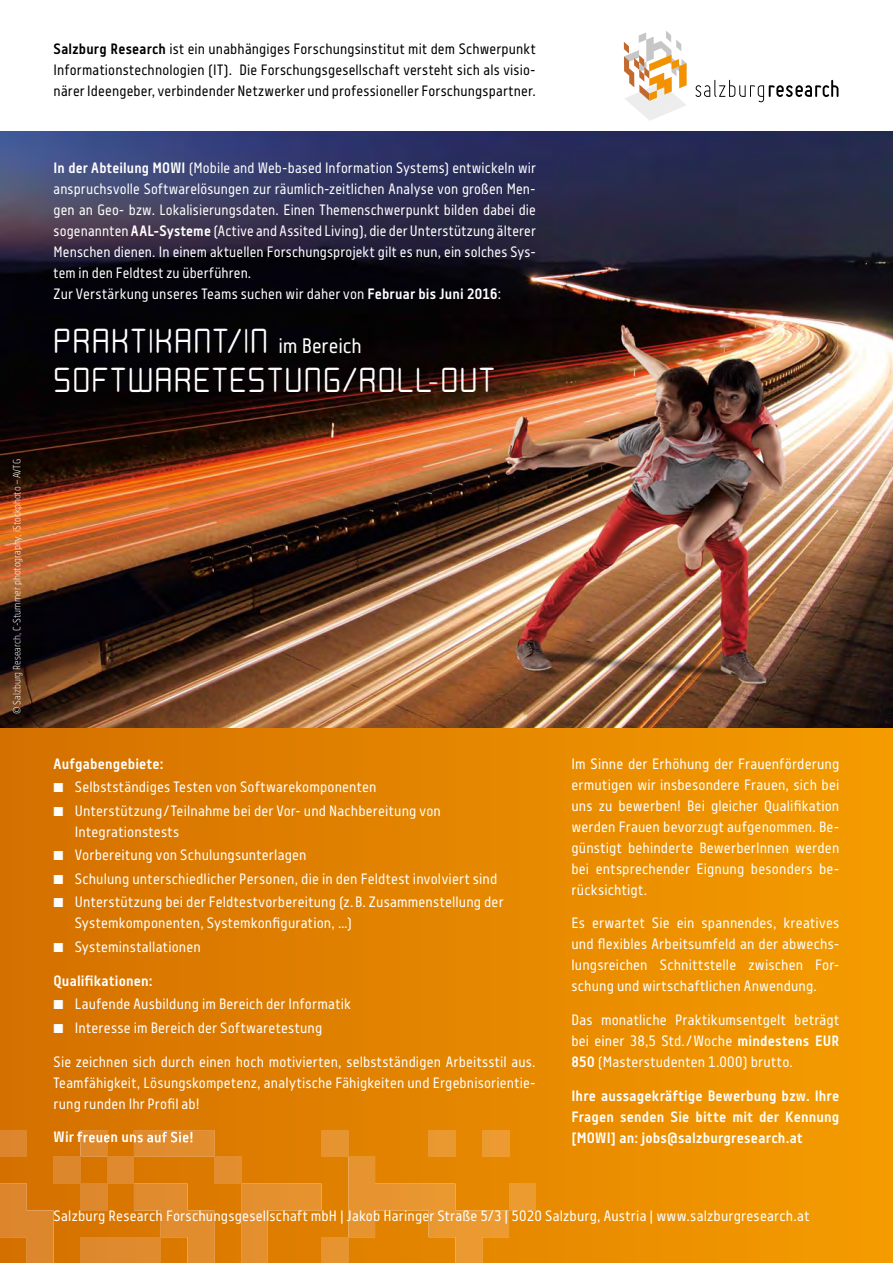
<style>
.page{position:relative;width:893px;height:1263px;background:#fff}
.page>*{position:absolute;margin:0;border:0;box-sizing:border-box;transform-origin:0 0}
.t1{font:33px/39px "Moondog Thirty";letter-spacing:.005em;color:#fff}
.t2{font:15px/21px "Centima";letter-spacing:.01em;color:#fff}
.t3{font:15px/21px "Centima";letter-spacing:.01em;color:#000;text-align:justify}
.t4{font:700 15px/21px "Centima";letter-spacing:.01em;color:#fff;text-align:justify}
.t5{font:300 10.5px "Centima";color:#fff}
.s1{font-weight:700}
.s2{font-family:"Centima";font-size:21px}
</style>
<div class="page">
<svg style="left:0;top:727px;width:893px;height:536px;background:#e48600"></svg>
<img style="left:0;top:132px;width:893px;height:595px">
<svg style="left:80px;top:1130px;width:27px;height:27px"></svg>
<div style="left:80px;top:1132px;width:27px;height:10px;background:#de882e"></div>
<div style="left:107px;top:1157px;width:27px;height:26px;background:#df8a2e"></div>
<div style="left:54px;top:1157px;width:26px;height:26px;background:#dd872d"></div>
<div style="left:0;top:1130px;width:27px;height:27px;background:#dc862d"></div>
<div style="left:80px;top:1183px;width:27px;height:27px;background:#de882e"></div>
<svg style="left:0;top:1183px;width:54px;height:80px;background:#da801f"></svg>
<div style="left:321px;top:1130px;width:27px;height:27px;background:#e69330"></div>
<div style="left:321px;top:1237px;width:27px;height:26px;background:#e69330"></div>
<svg style="left:241px;top:1183px;width:80px;height:80px;background:#e1881b"></svg>
<div style="left:482px;top:1130px;width:27px;height:27px;background:#ec9a31"></div>
<div style="left:509px;top:1183px;width:27px;height:27px;background:#ec9b31"></div>
<div style="left:429px;top:1130px;width:26px;height:27px;background:#ea9830"></div>
<svg style="left:348px;top:1157px;width:161px;height:106px;background:#e58d15"></svg>
<div style="left:80px;top:1237px;width:81px;height:26px;background:#de892e"></div>
<svg style="left:134px;top:1130px;width:80px;height:27px;background:#e08d2f"></svg>
<div style="left:134px;top:1132px;width:58px;height:10px;background:#e08c2e"></div>
<svg style="left:134px;top:1183px;width:80px;height:80px;background:#de8620"></svg>
<div style="left:214px;top:1157px;width:27px;height:26px;background:#e28e2f"></div>
<svg style="left:695px;top:80px;width:143px;height:23px"></svg>
<svg style="left:624px;top:31px;width:63px;height:89px"></svg>
<svg style="left:54px;top:783px;width:9px;height:9px"></svg>
<svg style="left:54px;top:807px;width:9px;height:9px"></svg>
<svg style="left:54px;top:851px;width:9px;height:9px"></svg>
<svg style="left:54px;top:875px;width:9px;height:9px"></svg>
<svg style="left:54px;top:898px;width:9px;height:9px"></svg>
<svg style="left:54px;top:943px;width:9px;height:9px"></svg>
<svg style="left:54px;top:1000px;width:9px;height:9px"></svg>
<svg style="left:54px;top:1024px;width:9px;height:9px"></svg>
<p class="t5" style="left:11px;top:714px;width:257px;rotate:-90deg">© Salzburg Research, C-Stummer photography, iStockphoto – AVTG</p>
<p class="t3" style="left:54px;top:39px;width:484px"><span class="s1">Salzburg Research</span> ist ein unabhängiges Forschungsinstitut mit dem Schwerpunkt Informationstechnologien (IT). Die Forschungsgesellschaft versteht sich als visio&shy;närer Ideengeber, verbindender Netzwerker und professioneller Forschungspartner.</p>
<p class="t2" style="left:54px;top:157px;width:484px"><span class="s1">In der Abteilung MOWI</span> (Mobile and Web-based Information Systems) entwickeln wir anspruchsvolle Softwarelösungen zur räumlich-zeitlichen Analyse von großen Men&shy;gen an Geo- bzw. Lokalisierungsdaten. Einen Themenschwerpunkt bilden dabei die sogenannten <span class="s1">AAL-Systeme</span> (Active and Assited Living), die der Unterstützung älterer Menschen dienen. In einem aktuellen Forschungsprojekt gilt es nun, ein solches Sys&shy;tem in den Feldtest zu überführen.<br>Zur Verstärkung unseres Teams suchen wir daher von <span class="s1">Februar bis Juni 2016</span>:</p>
<h1 class="t1" style="left:54px;top:322px;width:444px">PRAKTIKANT/IN <span class="s2">im Bereich<br></span>SOFTWARETESTUNG/ROLL-OUT</h1>
<p class="t4" style="left:54px;top:753px;width:112px">Aufgabengebiete:</p>
<p class="t2" style="left:75px;top:775px;width:368px;line-height:23.5px">Selbstständiges Testen von Softwarekomponenten<br>Unterstützung/Teilnahme bei der Vor- und Nachbereitung von</p>
<p class="t2" style="left:75px;top:820px;width:430px;line-height:23.5px">Integrationstests<br>Vorbereitung von Schulungsunterlagen<br>Schulung unterschiedlicher Personen, die in den Feldtest involviert sind Unterstützung bei der Feldtestvorbereitung (z.B. Zusammenstellung der</p>
<p class="t2" style="left:75px;top:912px;width:279px;line-height:23.5px">System komponenten, Systemkonfiguration, …)<br>Systeminstallationen</p>
<p class="t4" style="left:54px;top:970px;width:100px">Qualifikationen:</p>
<p class="t2" style="left:75px;top:992px;width:278px;line-height:23.5px">Laufende Ausbildung im Bereich der Informatik<br>Interesse im Bereich der Softwaretestung</p>
<p class="t2" style="left:54px;top:1051px;width:484px;text-align:justify">Sie zeichnen sich durch einen hoch motivierten, selbstständigen Arbeitsstil aus.<br>Teamfähigkeit, Lösungskompetenz, analytische Fähigkeiten und Ergebnisorientie&shy;rung runden Ihr Profil ab!</p>
<p class="t4" style="left:54px;top:1127px;width:141px">Wir freuen uns auf Sie!</p>
<p class="t2" style="left:571px;top:753px;width:269px;text-align:justify">Im Sinne der Erhöhung der Frauenförderung ermutigen wir insbesondere Frauen, sich bei uns zu bewerben! Bei gleicher Qualifikation werden Frauen bevorzugt aufgenommen. Be&shy;günstigt behinderte BewerberInnen werden bei entsprechender Eignung besonders be&shy;rücksichtigt.</p>
<p class="t2" style="left:571px;top:913px;width:269px;text-align:justify">Es erwartet Sie ein spannendes, kreatives und flexibles Arbeitsumfeld an der abwechs&shy;lungsreichen Schnittstelle zwischen For&shy;schung und wirtschaftlichen Anwendung.</p>
<p class="t2" style="left:571px;top:1010px;width:269px;text-align:justify">Das monatliche Praktikumsentgelt beträgt bei einer 38,5 Std./Woche <span class="s1">mindestens EUR 850</span> (Masterstudenten 1.000) brutto.</p>
<p class="t4" style="left:571px;top:1086px;width:269px">Ihre aussagekräftige Bewerbung bzw. Ihre Fragen senden Sie bitte mit der Kennung [MOWI] an: jobs@salzburgresearch.at</p>
<p class="t2" style="left:54px;top:1206px;width:757px">Salzburg Research Forschungsgesellschaft mbH | Jakob Haringer Straße 5/3 | 5020 Salzburg, Austria | www.salzburgresearch.at</p>
</div>
